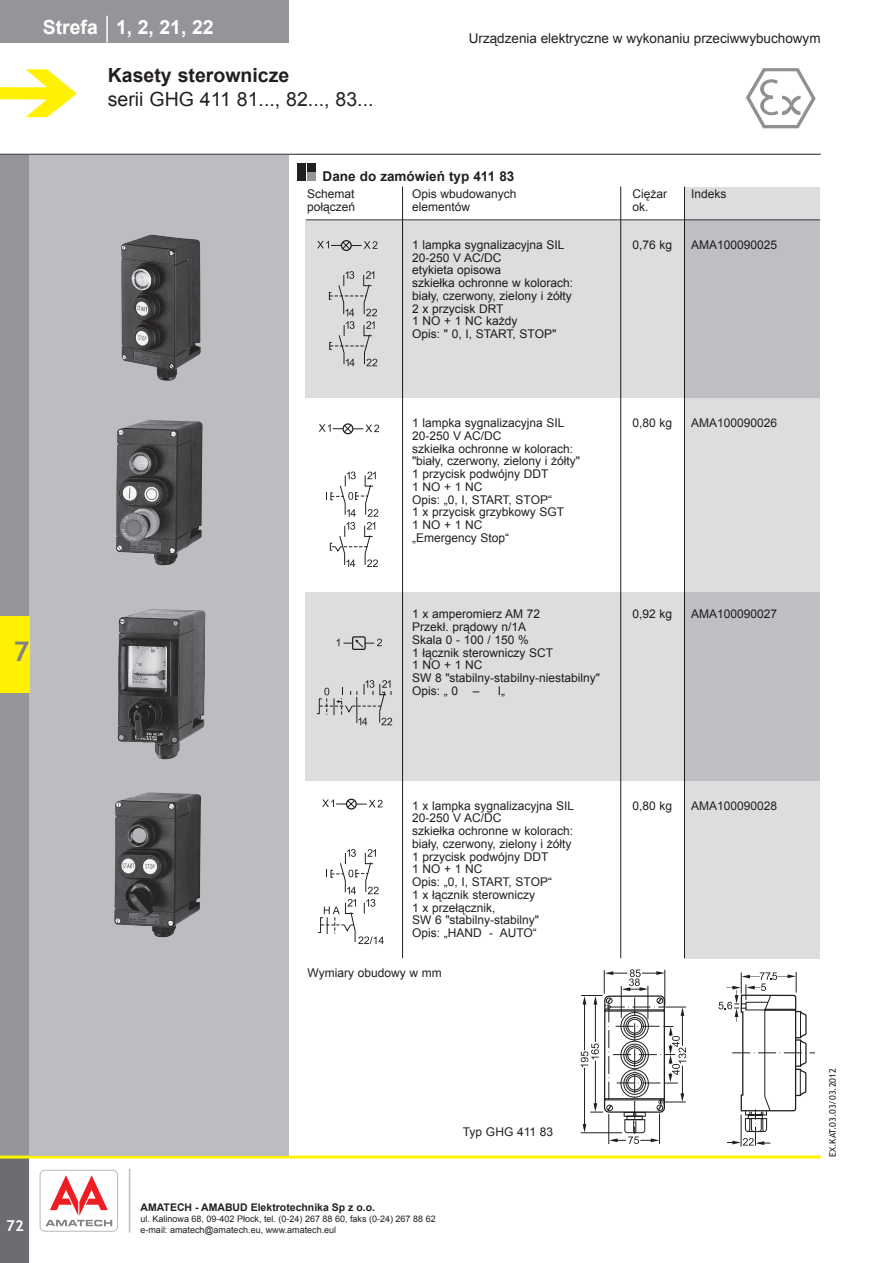
<style>
.page{position:relative;width:893px;height:1263px;background:#fff}
.page>*{position:absolute;margin:0;border:0;box-sizing:border-box;transform-origin:0 0}
.t1{font:700 27px "Trebuchet MS";color:#808285}
.t2{font:19.5px "Arial";color:#231f20}
.t3{font:700 19.5px "Arial";color:#231f20}
.t4{font:700 19.5px "Arial";color:#fff}
.t5{font:700 15px "Trebuchet MS";color:#fff}
.t6{font:13.5px "Arial";color:#231f20}
.t7{font:700 13.5px "Arial";color:#231f20}
.t8{font:12px/12.8px "Arial";color:#231f20}
.t9{font:700 10.5px "Arial";color:#231f20}
.t10{font:9px/10.8px "Arial";color:#231f20}
.t11{font:9px "Trebuchet MS";color:#231f20}
</style>
<div class="page">
<div style="left:0;top:1158px;width:29px;height:105px;background:#6c6d70"></div>
<div style="left:0;top:155px;width:29px;height:1000px;background:#939598"></div>
<hr style="left:0;top:1155px;width:821px;height:3px;background:#fff101">
<hr style="left:129px;top:1169px;width:1px;height:63px;background:#bcbdc0">
<div style="left:0;top:0;width:288px;height:43px;background:#939598"></div>
<hr style="left:106px;top:16px;width:2px;height:27px;background:#fff">
<img style="left:746px;top:68px;width:70px;height:61px">
<hr style="left:0;top:154px;width:821px;height:1px;background:#231f20">
<svg style="left:0;top:69px;width:77px;height:48px"></svg>
<svg style="left:40px;top:1170px;width:78px;height:62px"></svg>
<div style="left:41px;top:1171px;width:76px;height:60px;background:#fff;border-radius:4px"></div>
<svg style="left:45px;top:1175px;width:67px;height:51px"></svg>
<div style="left:29px;top:155px;width:259px;height:1000px;background:#bcbdc0"></div>
<div style="left:0;top:616px;width:29px;height:77px;background:#fff101"></div>
<img style="left:121px;top:235px;width:80px;height:146px">
<img style="left:114px;top:792px;width:87px;height:146px">
<img style="left:116px;top:420px;width:86px;height:146px">
<img style="left:117px;top:608px;width:89px;height:152px">
<div style="left:684px;top:187px;width:136px;height:771px;background:#dcdddf"></div>
<div style="left:297px;top:163px;width:9px;height:8px;background:#231f20"></div>
<div style="left:307px;top:163px;width:8px;height:8px;background:#231f20"></div>
<div style="left:297px;top:173px;width:9px;height:8px;background:#231f20"></div>
<div style="left:307px;top:173px;width:8px;height:8px;background:#939598"></div>
<hr style="left:402px;top:186px;width:1px;height:772px;background:#231f20">
<hr style="left:620px;top:186px;width:1px;height:772px;background:#231f20">
<hr style="left:684px;top:186px;width:1px;height:772px;background:#231f20">
<hr style="left:306px;top:220px;width:514px;height:1px;background:#231f20">
<svg style="left:305px;top:221px;width:514px;height:177px;background:#d1d2d4"></svg>
<svg style="left:305px;top:593px;width:514px;height:188px;background:#d3d4d6"></svg>
<svg style="left:581px;top:969px;width:105px;height:175px"></svg>
<svg style="left:718px;top:972px;width:97px;height:174px"></svg>
<svg style="left:317px;top:241px;width:60px;height:125px;background:#cecfd1"></svg>
<div style="left:341px;top:240px;width:11px;height:11px;border:1px solid #231f20;border-radius:50%"></div>
<svg style="left:322px;top:799px;width:60px;height:9px"></svg>
<div style="left:346px;top:799px;width:11px;height:10px;border:1px solid #231f20;border-radius:50%"></div>
<svg style="left:318px;top:849px;width:66px;height:95px"></svg>
<svg style="left:319px;top:424px;width:60px;height:9px"></svg>
<div style="left:342px;top:423px;width:11px;height:11px;border:1px solid #231f20;border-radius:50%"></div>
<svg style="left:326px;top:472px;width:52px;height:95px"></svg>
<svg style="left:316px;top:636px;width:76px;height:89px;background:#cfd0d2"></svg>
<h2 class="t4" style="left:43px;top:14px;width:57px">Strefa</h2>
<h2 class="t4" style="left:116px;top:15px;width:99px">1, 2, 21, 22</h2>
<h2 class="t3" style="left:108px;top:63px;width:183px">Kasety sterownicze</h2>
<h2 class="t2" style="left:108px;top:86px;width:267px">serii GHG 411 81..., 82..., 83...</h2>
<p class="t6" style="left:469px;top:29px;width:353px">Urządzenia elektryczne w wykonaniu przeciwwybuchowym</p>
<p class="t7" style="left:323px;top:168px;width:193px">Da-ne do za-mó-wie-ń typ 411 83</p>
<p class="t8" style="left:307px;top:187px;width:49px">Schemat</p>
<p class="t8" style="left:412px;top:187px;width:106px">Opis wbudowanych</p>
<p class="t8" style="left:633px;top:187px;width:36px">Ciężar</p>
<p class="t8" style="left:691px;top:187px;width:37px">Indeks</p>
<p class="t8" style="left:307px;top:200px;width:50px">połączeń</p>
<p class="t8" style="left:412px;top:200px;width:60px">elementów</p>
<p class="t8" style="left:633px;top:200px;width:18px">ok.</p>
<p class="t8" style="left:412px;top:238px;width:154px">1 lampka sygnalizacyjna SIL</p>
<p class="t8" style="left:633px;top:238px;width:41px">0,76 kg</p>
<p class="t8" style="left:691px;top:238px;width:88px">AMA100090025</p>
<p class="t8" style="left:412px;top:251px;width:163px">20-250 V AC/DC<br>etykieta opisowa<br>szkiełka ochronne w kolorach: biały, czerwony, zielony i żółty<br>2 x przycisk DRT<br>1 NO + 1 NC każdy<br>Opis: " 0, I, START, STOP"</p>
<h1 class="t1" style="left:13px;top:635px;width:17px">7</h1>
<p class="t8" style="left:412px;top:417px;width:154px">1 lampka sygnalizacyjna SIL</p>
<p class="t8" style="left:633px;top:417px;width:41px">0,80 kg</p>
<p class="t8" style="left:691px;top:417px;width:88px">AMA100090026</p>
<p class="t8" style="left:412px;top:429px;width:170px">20-250 V AC/DC<br>szkiełka ochronne w kolorach: "biały, czerwony, zielony i żółty"<br>1 przycisk podwójny DDT<br>1 NO + 1 NC<br>Opis: „0, I, START, STOP“<br>1 x przycisk grzybkowy SGT<br>1 NO + 1 NC<br>„Emergency Stop“</p>
<p class="t8" style="left:412px;top:608px;width:130px">1 x amperomierz AM 72</p>
<p class="t8" style="left:632px;top:608px;width:41px">0,92 kg</p>
<p class="t8" style="left:691px;top:608px;width:88px">AMA100090027</p>
<p class="t8" style="left:412px;top:621px;width:189px">Przekł. prądowy n/1A<br>Skala 0 - 100 / 150 %<br>1 łącznik sterowniczy SCT<br>1 NO + 1 NC<br>SW 8 "stabilny-stabilny-niestabilny"<br>Opis: „ 0 –</p>
<p class="t8" style="left:498px;top:684px;width:9px">I„</p>
<p class="t5" style="left:6px;top:1216px;width:19px">72</p>
<p class="t8" style="left:412px;top:799px;width:164px">1 x lampka sygnalizacyjna SIL</p>
<p class="t8" style="left:632px;top:799px;width:41px">0,80 kg</p>
<p class="t8" style="left:691px;top:799px;width:88px">AMA100090028</p>
<p class="t8" style="left:412px;top:812px;width:163px">20-250 V AC/DC<br>szkiełka ochronne w kolorach: biały, czerwony, zielony i żółty<br>1 przycisk podwójny DDT<br>1 NO + 1 NC<br>Opis: „0, I, START, STOP“<br>1 x łącznik sterowniczy<br>1 x przełącznik,<br>SW 6 "stabilny-stabilny"<br>Opis: „HAND - AUTO“</p>
<p class="t8" style="left:307px;top:967px;width:136px">Wymiary obudowy w mm</p>
<p class="t9" style="left:140px;top:1200px;width:236px">AMATECH - AMABUD Elektrotechnika Sp z o.o.</p>
<p class="t10" style="left:140px;top:1213px;width:297px">ul. Kalinowa 68, 09-402 Płock, tel. (0-24) 267 88 60, faks (0-24) 267 88 62 e-mail: amatech@amatech.eu, www.amatech.eul</p>
<p class="t8" style="left:463px;top:1125px;width:92px">Typ GHG 411 83</p>
<p class="t11" style="left:827px;top:1157px;width:90px;rotate:-90deg">EX.KAT.03.03/03.2012</p>
</div>
